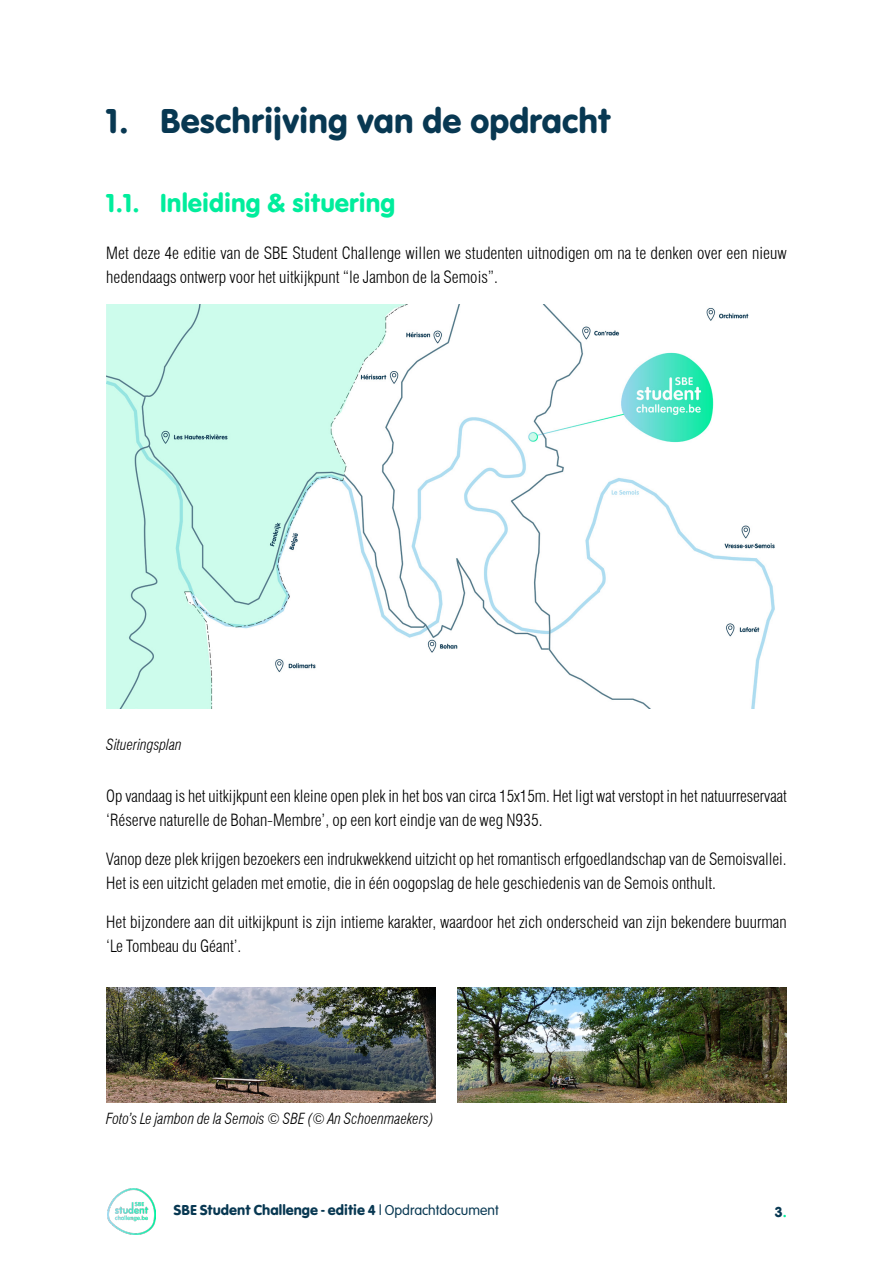
<style>
.page{position:relative;width:893px;height:1263px;background:#fff}
.page>*{position:absolute;margin:0;border:0;box-sizing:border-box;transform-origin:0 0}
.t1{font:36px "VAG Rundschrift D";color:#083852}
.t2{font:27px "VAG Rundschrift D";color:#00ed9c}
.t3{font:300 condensed 16.5px/24px "Swiss 721 BT";color:#000}
.Onderschrift{font:italic 300 condensed 15px "Swiss 721 BT";color:#000}
.t4{font:15px "VAG Rundschrift D";color:#083852}
.s1{font-weight:300}
.s2{color:#00ed9c}
</style>
<div class="page">
<img style="left:107px;top:1188px;width:49px;height:47px">
<img style="left:457px;top:987px;width:330px;height:116px">
<img style="left:106px;top:987px;width:330px;height:116px">
<img style="left:106px;top:304px;width:669px;height:405px">
<p class="t1" style="left:106px;top:99px;width:506px">1. Beschrijving van de opdracht</p>
<p class="t2" style="left:106px;top:187px;width:291px">1.1. Inleiding &amp; situering</p>
<p class="t3" style="left:106px;top:241px;width:682px">Met deze 4e editie van de SBE Student Challenge willen we studenten uitnodigen om na te denken over een nieuw hedendaags ontwerp voor het uitkijkpunt “le Jambon de la Semois”.</p>
<p class="Onderschrift" style="left:106px;top:735px;width:77px">Situeringsplan</p>
<p class="t3" style="left:106px;top:784px;width:682px">Op vandaag is het uitkijkpunt een kleine open plek in het bos van circa 15x15m. Het ligt wat verstopt in het natuurreservaat ‘Réserve naturelle de Bohan-Membre’, op een kort eindje van de weg N935.</p>
<p class="t3" style="left:106px;top:847px;width:682px">Vanop deze plek krijgen bezoekers een indrukwekkend uitzicht op het romantisch erfgoedlandschap van de Semoisvallei.<br>Het is een uitzicht geladen met emotie, die in één oogopslag de hele geschiedenis van de Semois onthult.</p>
<p class="t3" style="left:106px;top:910px;width:682px">Het bijzondere aan dit uitkijkpunt is zijn intieme karakter, waardoor het zich onderscheid van zijn bekendere buurman ‘Le Tombeau du Géant’.</p>
<p class="Onderschrift" style="left:106px;top:1110px;width:329px">Foto’s Le jambon de la Semois © SBE (© An Schoenmaekers)</p>
<p class="t4" style="left:173px;top:1201px;width:327px">SBE Student Challenge - editie 4 <span class="s1">| Opdrachtdocument</span></p>
<p class="t4" style="left:774px;top:1203px;width:14px">3<span class="s2">.</span></p>
</div>
